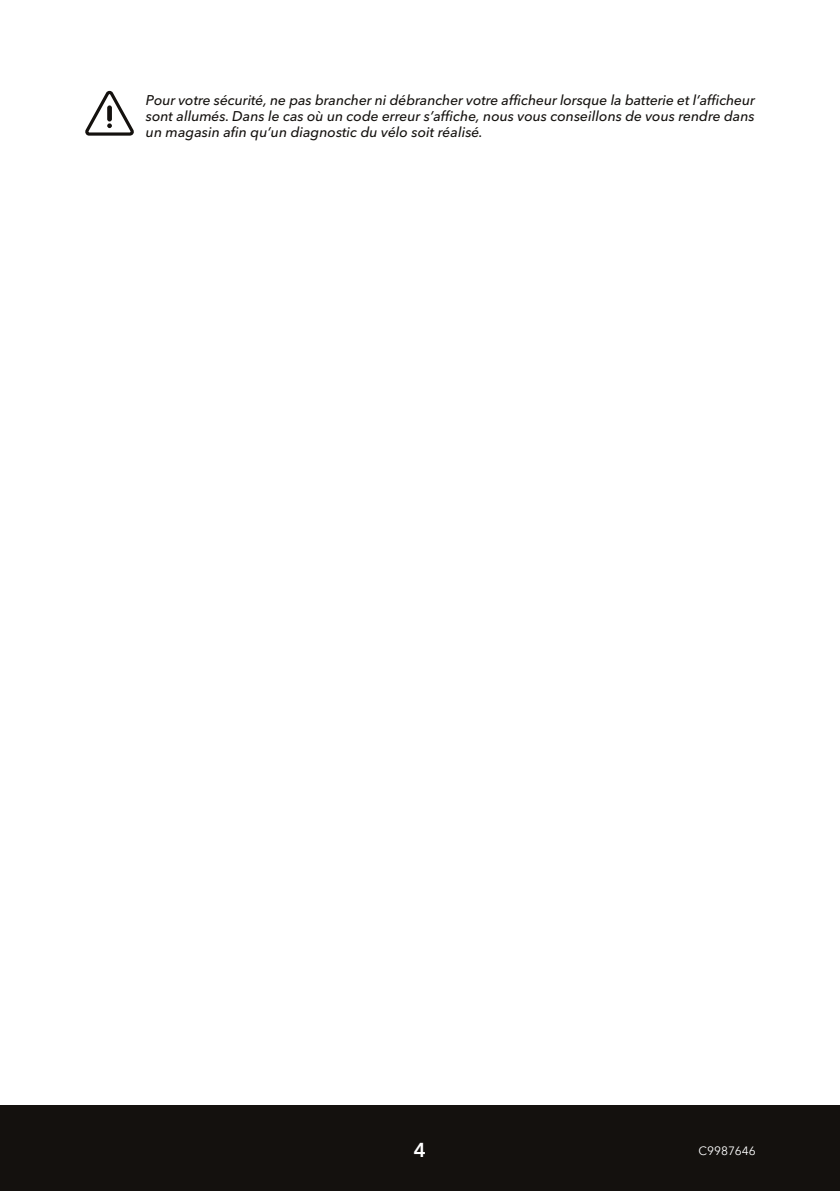
<style>
.page{position:relative;width:840px;height:1191px;background:#fff}
.page>*{position:absolute;margin:0;border:0;box-sizing:border-box;transform-origin:0 0}
.t1{font:600 20px "Avenir Next LT Pro";color:#fff}
.t2{font:italic 500 14px/16px "Avenir Next LT Pro";color:#14110e;text-align:justify}
.t3{font:12px "Avenir Next LT Pro";color:#fff}
</style>
<div class="page">
<div style="left:0;top:1106px;width:839px;height:85px;background:#14110e"></div>
<svg style="left:85px;top:90px;width:48px;height:46px"></svg>
<p class="t2" style="left:146px;top:91px;width:610px">Pour votre sécurité, ne pas brancher ni débrancher votre afficheur lorsque la batterie et l’afficheur sont allumés. Dans le cas où un code erreur s’affiche, nous vous conseillons de vous rendre dans un magasin afin qu’un diagnostic du vélo soit réalisé.</p>
<h1 class="t1" style="left:413px;top:1133px;width:14px">4</h1>
<p class="t3" style="left:698px;top:1141px;width:59px">C9987646</p>
</div>
